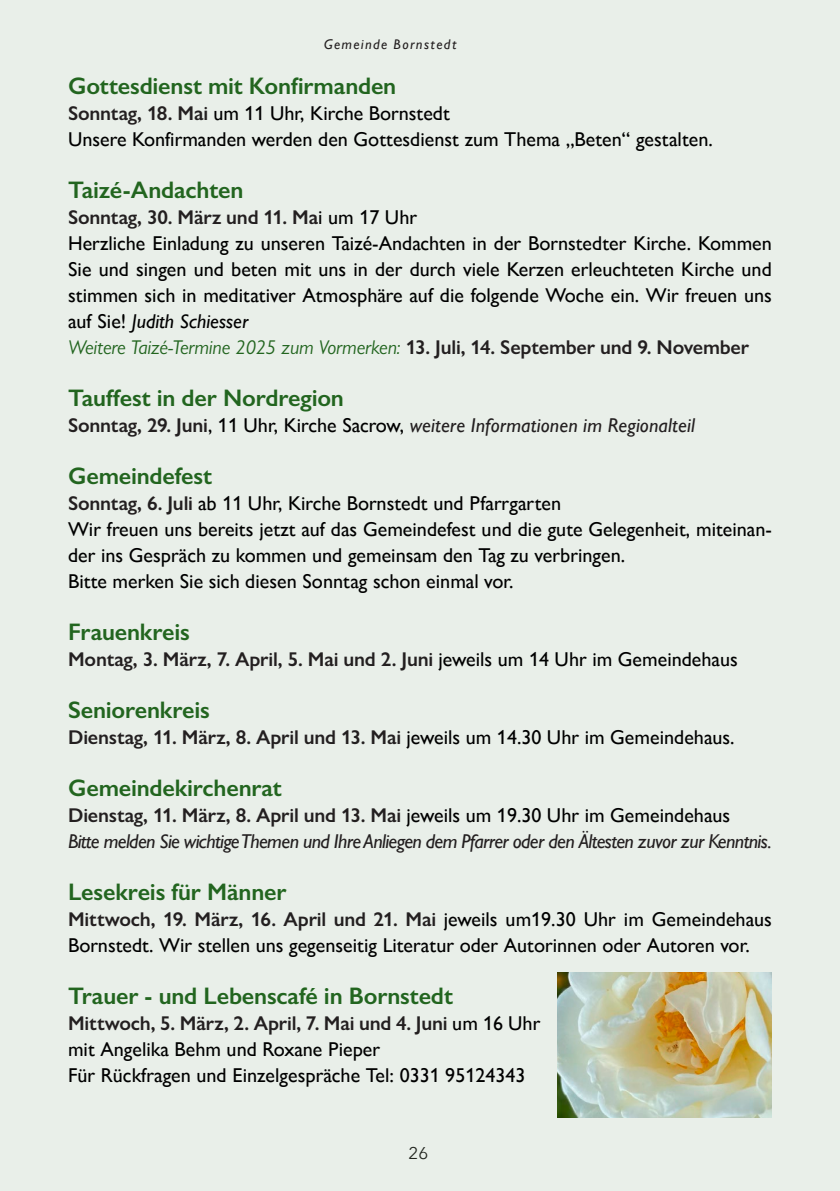
<style>
.page{position:relative;width:840px;height:1191px;background:#fff}
.page>*{position:absolute;margin:0;border:0;box-sizing:border-box;transform-origin:0 0}
.t1{font:600 24px "Gill Sans";letter-spacing:-.01em;color:#22651f}
.t2{font:20px/26px "Gill Sans Nova";color:#000}
.t3{font:600 20px "Gill Sans Nova";letter-spacing:-.01em;color:#231f20}
.t4{font:italic 20px "Gill Sans";letter-spacing:-.03em;color:#231f20}
.t5{font:italic 20px "Gill Sans Nova";letter-spacing:-.01em;color:#22651f}
.t6{font:italic 20px "Gill Sans";letter-spacing:.01em;color:#231f20}
.t7{font:italic 20px "Gill Sans";color:#000}
.t8{font:17px "Avenir Next";color:#231f20}
.t9{font:italic 14px "Gill Sans Nova";letter-spacing:.1em;color:#231f20}
.s1{font-weight:600;color:#231f20}
.s2{font-family:"Gill Sans Nova";font-style:normal}
.s3{font-weight:600;font-style:normal;color:#231f20}
.s4{font-family:"Gill Sans Nova";font-weight:600;font-style:normal}
.s5{font-family:"Gill Sans Nova";font-style:normal;color:#000}
.s6{font-weight:400;color:#000}
</style>
<div class="page">
<div style="left:0;top:0;width:839px;height:1191px;background:#e9efe9"></div>
<img style="left:557px;top:973px;width:214px;height:144px">
<p class="t9" style="left:324px;top:36px;width:134px">Gemeinde Bornstedt</p>
<p class="t1" style="left:68px;top:71px;width:329px">Gottesdienst mit Konfirmanden</p>
<p class="t2" style="left:68px;top:100px;width:646px"><span class="s1">Sonntag, 18. Mai</span> um 11 Uhr, Kirche Bornstedt<br>Unsere Konfirmanden werden den Gottesdienst zum Thema „Beten“ gestalten.</p>
<p class="t1" style="left:68px;top:175px;width:177px">Taizé-Andachten</p>
<p class="t2" style="left:68px;top:204px;width:705px"><span class="s1">Sonntag, 30. März und 11. Ma</span>i um 17 Uhr<br>Herzliche Einladung zu unseren Taizé-Andachten in der Bornstedter Kirche. Kommen Sie und singen und beten mit uns in der durch viele Kerzen erleuchteten Kirche und stimmen sich in meditativer Atmosphäre auf die folgende Woche ein. Wir freuen uns</p>
<p class="t7" style="left:68px;top:310px;width:181px"><span class="s2">auf Sie!</span> Judith Schiesser</p>
<p class="t5" style="left:68px;top:335px;width:682px">Weitere Taizé-Termine 2025 zum Vormerken: <span class="s3">13. Juli, 14. September und 9. November</span></p>
<p class="t1" style="left:68px;top:383px;width:277px">Tauffest in der Nordregion</p>
<p class="t6" style="left:68px;top:414px;width:628px"><span class="s4">Sonntag, 29. Juni</span><span class="s5">, 11 Uhr, Kirche Sacrow,</span> weitere Informationen im Regionalteil</p>
<p class="t1" style="left:68px;top:461px;width:145px">Gemeindefest</p>
<p class="t2" style="left:68px;top:490px;width:704px"><span class="s1">Sonntag, 6. Juli</span> ab 11 Uhr, Kirche Bornstedt und Pfarrgarten<br>Wir freuen uns bereits jetzt auf das Gemeindefest und die gute Gelegenheit, miteinan&shy;der ins Gespräch zu kommen und gemeinsam den Tag zu verbringen.<br>Bitte merken Sie sich diesen Sonntag schon einmal vor.</p>
<p class="t1" style="left:68px;top:617px;width:123px">Frauenkreis</p>
<p class="t3" style="left:68px;top:647px;width:671px">Montag, 3. März, 7. April, 5. Mai und 2. Juni <span class="s6">jeweils um 14 Uhr im Gemeindehaus</span></p>
<p class="t1" style="left:68px;top:695px;width:143px">Seniorenkreis</p>
<p class="t3" style="left:68px;top:725px;width:667px">Dienstag, 11. März, 8. April und 13. Mai <span class="s6">jeweils um 14.30 Uhr im Gemeindehaus.</span></p>
<p class="t1" style="left:68px;top:773px;width:215px">Gemeindekirchenrat</p>
<p class="t3" style="left:68px;top:803px;width:663px">Dienstag, 11. März, 8. April und 13. Mai <span class="s6">jeweils um 19.30 Uhr im Gemeindehaus</span></p>
<p class="t4" style="left:68px;top:830px;width:704px">Bitte melden Sie wichtige Themen und Ihre Anliegen dem Pfarrer oder den Ältesten zuvor zur Kenntnis.</p>
<p class="t1" style="left:68px;top:877px;width:220px">Lesekreis für Männer</p>
<p class="t2" style="left:68px;top:906px;width:705px"><span class="s1">Mittwoch, 19. März, 16. April und 21. Mai</span> jeweils um19.30 Uhr im Gemeindehaus<br>Bornstedt. Wir stellen uns gegenseitig Literatur oder Autorinnen oder Autoren vor.</p>
<p class="t1" style="left:68px;top:981px;width:386px">Trauer - und Lebenscafé in Bornstedt</p>
<p class="t2" style="left:68px;top:1010px;width:473px"><span class="s1">Mittwoch, 5. März, 2. April, 7. Mai und 4. Juni</span> um 16 Uhr mit Angelika Behm und Roxane Pieper<br>Für Rückfragen und Einzelgespräche Tel: 0331 95124343</p>
<p class="t8" style="left:408px;top:1138px;width:21px">26</p>
</div>
